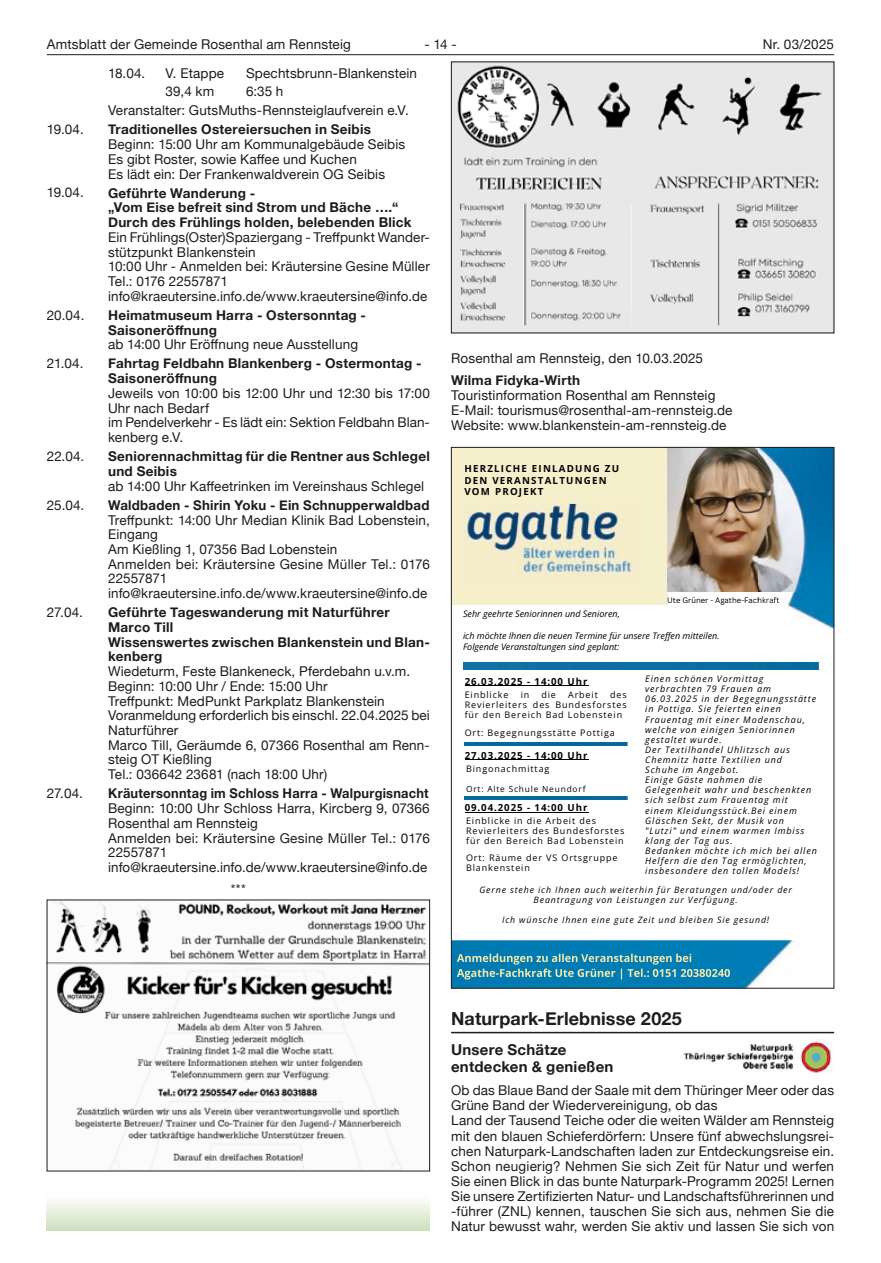
<style>
.page{position:relative;width:881px;height:1263px;background:#fff}
.page>*{position:absolute;margin:0;border:0;box-sizing:border-box;transform-origin:0 0}
.t1{font:700 18px "Helvetica Neue";letter-spacing:.005em;color:#1d1d1b}
.t2{font:700 15px/16.8px "Helvetica Neue";letter-spacing:.015em;color:#1d1d1b}
.t3{font:13.5px/14.7px "Helvetica Neue";letter-spacing:.01em;color:#1d1d1b}
.t4{font:700 13.5px/14.7px "Helvetica Neue";letter-spacing:.02em;color:#1d1d1b}
.t5{font:700 13.5px "Helvetica Neue";letter-spacing:.02em;color:#1d1d1b;scale:.95 1}
.t6{font:700 9.75px/11.6px "Open Sans";letter-spacing:.125em;color:#010102}
.t7{font:700 9.6px "Open Sans";letter-spacing:.095em;color:#010102}
.t8{font:italic 9px/10.1px "Open Sans";letter-spacing:.095em;color:#010102}
.t9{font:9px/10.1px "Open Sans";letter-spacing:.095em;color:#010102}
.t10{font:italic 9px/11.1px "Open Sans";color:#010102}
.t11{font:italic 8.85px/10.1px "Open Sans";letter-spacing:.095em;color:#010102;text-align:center}
.t12{font:8.4px "Open Sans";letter-spacing:.095em;color:#010102}
.t13{font:7.65px "Canva Sans";color:#010102}
</style>
<div class="page">
<hr style="left:47px;top:54px;width:786px;height:1px;background:#1d1d1b">
<hr style="left:451px;top:1032px;width:382px;height:1px;background:#1d1d1b">
<img style="left:453px;top:64px;width:378px;height:267px">
<div style="left:463px;top:662px;width:355px;height:8px;background:#0a6fa2"></div>
<hr style="left:464px;top:685px;width:124px;height:1px;background:#010102">
<hr style="left:464px;top:759px;width:124px;height:1px;background:#010102">
<hr style="left:464px;top:811px;width:124px;height:1px;background:#010102">
<svg style="left:453px;top:449px;width:214px;height:156px;background:#e1dfc4"></svg>
<img style="left:667px;top:449px;width:91px;height:143px">
<img style="left:758px;top:449px;width:73px;height:180px">
<img style="left:758px;top:597px;width:21px;height:8px">
<svg style="left:464px;top:742px;width:162px;height:4px"></svg>
<svg style="left:464px;top:796px;width:163px;height:4px"></svg>
<svg style="left:453px;top:940px;width:340px;height:46px;background:#1c89bb"></svg>
<img style="left:456px;top:954px;width:235px;height:10px">
<img style="left:456px;top:968px;width:273px;height:11px">
<img style="left:49px;top:902px;width:378px;height:267px">
<div style="left:47px;top:1187px;width:382px;height:44px;background:linear-gradient(to bottom,#fff,#d0e3c0)"></div>
<img style="left:683px;top:1037px;width:149px;height:36px">
<p class="t3" style="left:47px;top:38px;width:305px">Amtsblatt der Gemeinde Rosenthal am Rennsteig</p>
<p class="t3" style="left:424px;top:38px;width:34px">- 14 -</p>
<p class="t3" style="left:762px;top:38px;width:73px">Nr. 03/2025</p>
<p class="t3" style="left:108px;top:66px;width:39px">18.04.</p>
<p class="t3" style="left:165px;top:66px;width:60px">V. Etappe</p>
<p class="t3" style="left:246px;top:66px;width:172px">Spechtsbrunn-Blankenstein</p>
<p class="t3" style="left:165px;top:85px;width:50px">39,4 km</p>
<p class="t3" style="left:108px;top:83px;width:302px;line-height:18.9px;text-indent:138px">6:35 h<br>Veranstalter: GutsMuths-Rennsteiglaufverein e.V.</p>
<p class="t3" style="left:47px;top:123px;width:38px">19.04.</p>
<p class="t4" style="left:108px;top:123px;width:264px">Traditionelles Ostereiersuchen in Seibis</p>
<p class="t3" style="left:108px;top:138px;width:298px">Beginn: 15:00 Uhr am Kommunalgebäude Seibis<br>Es gibt Roster, sowie Kaffee und Kuchen<br>Es lädt ein: Der Frankenwaldverein OG Seibis</p>
<p class="t3" style="left:47px;top:186px;width:38px">19.04.</p>
<p class="t4" style="left:108px;top:186px;width:305px">Geführte Wanderung -<br>„Vom Eise befreit sind Strom und Bäche ….“<br>Durch des Frühlings holden, belebenden Blick</p>
<p class="t3" style="left:108px;top:230px;width:323px">Ein Frühlings(Oster)Spaziergang - Treffpunkt Wander&shy;stützpunkt Blankenstein<br>10:00 Uhr - Anmelden bei: Kräutersine Gesine Müller Tel.: 0176 22557871 info@kraeutersine.info.de/www.kraeutersine@info.de</p>
<p class="t3" style="left:47px;top:308px;width:39px">20.04.</p>
<p class="t4" style="left:108px;top:308px;width:259px">Heimatmuseum Harra - Ostersonntag -<br>Saisoneröffnung</p>
<p class="t3" style="left:108px;top:338px;width:251px">ab 14:00 Uhr Eröffnung neue Ausstellung</p>
<p class="t3" style="left:47px;top:357px;width:38px">21.04.</p>
<p class="t4" style="left:108px;top:357px;width:315px">Fahrtag Feldbahn Blankenberg - Ostermontag -<br>Saisoneröffnung</p>
<p class="t3" style="left:108px;top:386px;width:323px">Jeweils von 10:00 bis 12:00 Uhr und 12:30 bis 17:00<br>Uhr nach Bedarf<br>im Pendelverkehr - Es lädt ein: Sektion Feldbahn Blan&shy;kenberg e.V.</p>
<p class="t3" style="left:47px;top:449px;width:39px">22.04.</p>
<p class="t4" style="left:108px;top:449px;width:323px">Seniorennachmittag für die Rentner aus Schlegel und Seibis</p>
<p class="t3" style="left:108px;top:479px;width:317px">ab 14:00 Uhr Kaffeetrinken im Vereinshaus Schlegel</p>
<p class="t3" style="left:47px;top:498px;width:39px">25.04.</p>
<p class="t4" style="left:108px;top:498px;width:323px">Waldbaden - Shirin Yoku - Ein Schnupperwaldbad</p>
<p class="t3" style="left:108px;top:513px;width:323px">Treffpunkt: 14:00 Uhr Median Klinik Bad Lobenstein, Eingang<br>Am Kießling 1, 07356 Bad Lobenstein<br>Anmelden bei: Kräutersine Gesine Müller Tel.: 0176<br>22557871 info@kraeutersine.info.de/www.kraeutersine@info.de</p>
<p class="t3" style="left:47px;top:606px;width:38px">27.04.</p>
<p class="t4" style="left:108px;top:605px;width:323px">Geführte Tageswanderung mit Naturführer<br>Marco Till<br>Wissenswertes zwischen Blankenstein und Blan&shy;kenberg</p>
<p class="t3" style="left:108px;top:665px;width:323px">Wiedeturm, Feste Blankeneck, Pferdebahn u.v.m.<br>Beginn: 10:00 Uhr / Ende: 15:00 Uhr<br>Treffpunkt: MedPunkt Parkplatz Blankenstein Voranmeldung erforderlich bis einschl. 22.04.2025 bei Naturführer<br>Marco Till, Geräumde 6, 07366 Rosenthal am Renn&shy;steig OT Kießling<br>Tel.: 036642 23681 (nach 18:00 Uhr)</p>
<p class="t3" style="left:47px;top:787px;width:38px">27.04.</p>
<p class="t5" style="left:108px;top:783px;width:339px">Kräutersonntag im Schloss Harra - Walpurgisnacht</p>
<p class="t3" style="left:108px;top:802px;width:323px">Beginn: 10:00 Uhr Schloss Harra, Kircberg 9, 07366<br>Rosenthal am Rennsteig<br>Anmelden bei: Kräutersine Gesine Müller Tel.: 0176<br>22557871 info@kraeutersine.info.de/www.kraeutersine@info.de</p>
<p class="t3" style="left:231px;top:883px;width:16px">***</p>
<p class="t3" style="left:451px;top:352px;width:253px">Rosenthal am Rennsteig, den 10.03.2025</p>
<p class="t4" style="left:451px;top:373px;width:131px">Wilma Fidyka-Wirth</p>
<p class="t3" style="left:451px;top:389px;width:283px;line-height:15.1px">Touristinformation Rosenthal am Rennsteig<br>E-Mail: tourismus@rosenthal-am-rennsteig.de<br>Website: www.blankenstein-am-rennsteig.de</p>
<p class="t6" style="left:464px;top:463px;width:156px">HERZLICHE EINLADUNG ZU<br>DEN VERANSTALTUNGEN<br>VOM PROJEKT</p>
<p class="t13" style="left:667px;top:596px;width:114px">Ute Grüner - Agathe-Fachkraft</p>
<p class="t10" style="left:463px;top:608px;width:158px">Sehr geehrte Seniorinnen und Senioren,</p>
<p class="t10" style="left:463px;top:630px;width:258px">ich möchte Ihnen die neuen Termine für unsere Treffen mitteilen.<br>Folgende Veranstaltungen sind geplant:</p>
<p class="t8" style="left:645px;top:673px;width:173px">Einen schönen Vormittag verbrachten 79 Frauen am<br>06.03.2025 in der Begegnungsstätte in Pottiga. Sie feierten einen<br>Frauentag mit einer Modenschau, welche von einigen Seniorinnen gestaltet wurde.<br>Der Textilhandel Uhlitzsch aus<br>Chemnitz hatte Textilien und<br>Schuhe im Angebot.<br>Einige Gäste nahmen die<br>Gelegenheit wahr und beschenkten sich selbst zum Frauentag mit einem Kleidungsstück.Bei einem<br>Gläschen Sekt, der Musik von "Lutzi" und einem warmen Imbiss klang der Tag aus.<br>Bedanken möchte ich mich bei allen<br>Helfern die den Tag ermöglichten, insbesondere den tollen Models!</p>
<p class="t11" style="left:479px;top:884px;width:314px">Gerne stehe ich Ihnen auch weiterhin für Beratungen und/oder der<br>Beantragung von Leistungen zur Verfügung.</p>
<p class="t11" style="left:502px;top:914px;width:268px">Ich wünsche Ihnen eine gute Zeit und bleiben Sie gesund!</p>
<p class="t7" style="left:464px;top:674px;width:124px">26.03.2025 - 14:00 Uhr</p>
<p class="t9" style="left:464px;top:689px;width:163px;text-align:justify;text-indent:145px">des Revierleiters des Bundesforstes für den Bereich Bad Lobenstein</p>
<p class="t9" style="left:464px;top:689px;width:45px">Einblicke</p>
<p class="t9" style="left:520px;top:689px;width:10px">in</p>
<p class="t9" style="left:541px;top:689px;width:16px">die</p>
<p class="t9" style="left:568px;top:689px;width:31px">Arbeit</p>
<p class="t9" style="left:464px;top:728px;width:152px">Ort: Begegnungsstätte Pottiga</p>
<p class="t9" style="left:466px;top:763px;width:85px">Bingonachmittag</p>
<p class="t7" style="left:464px;top:748px;width:124px">27.03.2025 - 14:00 Uhr</p>
<p class="t12" style="left:466px;top:783px;width:121px">Ort: Alte Schule Neundorf</p>
<p class="t7" style="left:464px;top:801px;width:124px">09.04.2025 - 14:00 Uhr</p>
<p class="t9" style="left:466px;top:816px;width:160px">Einblicke in die Arbeit des<br>Revierleiters des Bundesforstes für den Bereich Bad Lobenstein</p>
<p class="t9" style="left:466px;top:852px;width:153px">Ort: Räume der VS Ortsgruppe<br>Blankenstein</p>
<h1 class="t1" style="left:451px;top:1005px;width:232px">Naturpark-Erlebnisse 2025</h1>
<p class="t2" style="left:451px;top:1041px;width:164px">Unsere Schätze entdecken &amp; genießen</p>
<p class="t3" style="left:451px;top:1084px;width:384px;line-height:15.1px">Ob das Blaue Band der Saale mit dem Thüringer Meer oder das Grüne Band der Wiedervereinigung, ob das<br>Land der Tausend Teiche oder die weiten Wälder am Rennsteig mit den blauen Schieferdörfern: Unsere fünf abwechslungsrei&shy;chen Naturpark-Landschaften laden zur Entdeckungsreise ein.<br>Schon neugierig? Nehmen Sie sich Zeit für Natur und werfen Sie einen Blick in das bunte Naturpark-Programm 2025! Lernen Sie unsere Zertifizierten Natur- und Landschaftsführerinnen und -führer (ZNL) kennen, tauschen Sie sich aus, nehmen Sie die Natur bewusst wahr, werden Sie aktiv und lassen Sie sich von</p>
</div>
